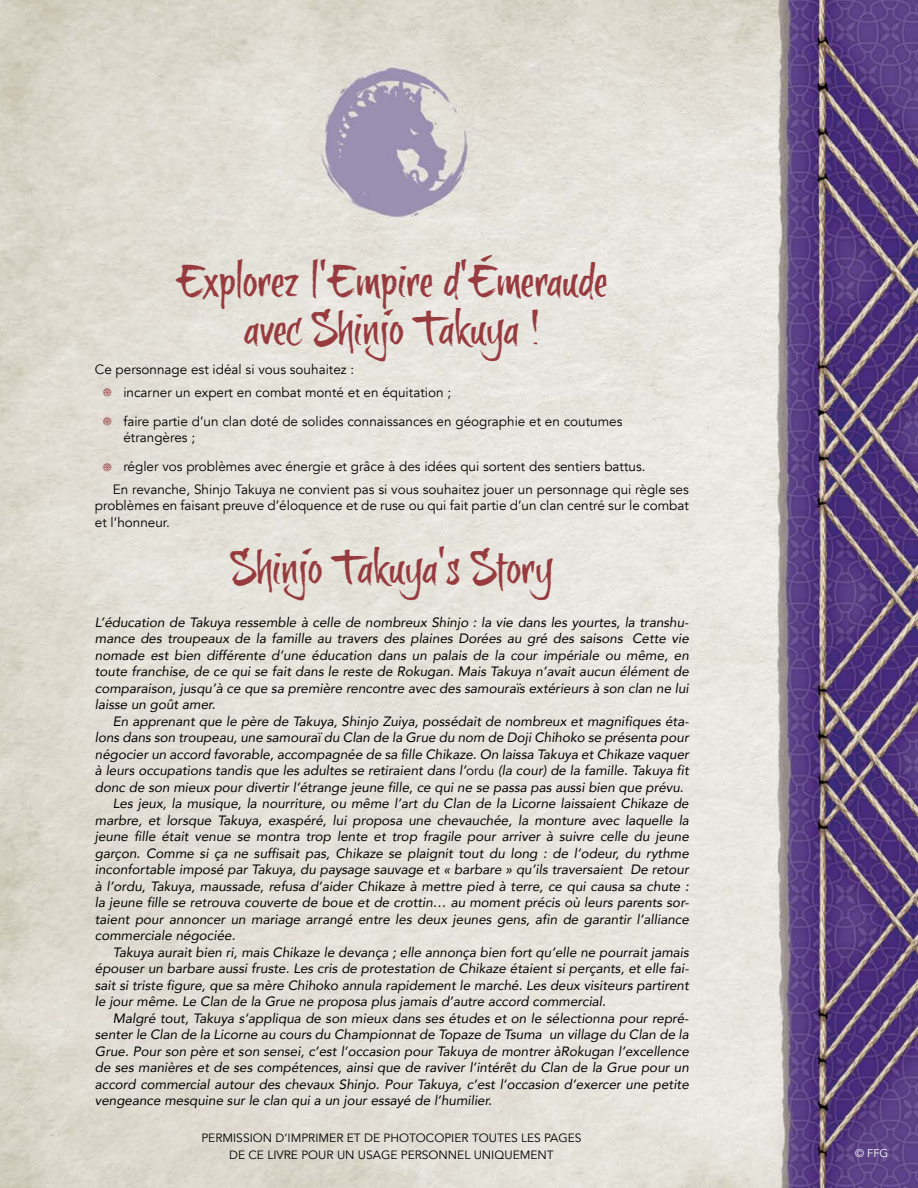
<style>
.page{position:relative;width:918px;height:1188px;background:#fff}
.page>*{position:absolute;margin:0;border:0;box-sizing:border-box;transform-origin:0 0}
.t1{font:45px/48px "brushtip Texe L5 R";letter-spacing:.01em;color:#973b3f;text-align:center}
.t2{font:italic 13.5px/16.5px "Avenir";color:#000;text-align:justify}
.t3{font:13.5px/22.6px "Avenir";color:#000}
.t4{font:12px/16.5px "Avenir";color:#000;text-align:center}
.t5{font:11.25px "Avenir";color:#fff}
.s1{font-style:normal}
</style>
<div class="page">
<img style="left:0;top:0;width:918px;height:1188px">
<svg style="left:103px;top:389px;width:8px;height:8px"></svg>
<svg style="left:103px;top:418px;width:8px;height:8px"></svg>
<svg style="left:103px;top:463px;width:8px;height:8px"></svg>
<h1 class="t1" style="left:177px;top:255px;width:432px">Explorez l’Empire d’Émeraude avec Shinjo Takuya !</h1>
<p class="t3" style="left:123px;top:358px;width:329px;text-indent:-28px">Ce personnage est idéal si vous souhaitez :<br>incarner un expert en combat monté et en équitation ;</p>
<p class="t3" style="left:123px;top:413px;width:501px;line-height:16.5px">faire partie d’un clan doté de solides connaissances en géographie et en coutumes étrangères ;</p>
<p class="t3" style="left:113px;top:455px;width:578px;text-indent:11px">régler vos problèmes avec énergie et grâce à des idées qui sortent des sentiers battus.<br>En revanche, Shinjo Takuya ne convient pas si vous souhaitez jouer un personnage qui règle ses</p>
<p class="t3" style="left:95px;top:498px;width:596px;line-height:16.5px">problèmes en faisant preuve d’éloquence et de ruse ou qui fait partie d’un clan centré sur le combat et l’honneur.</p>
<h1 class="t1" style="left:231px;top:543px;width:324px">Shinjo Takuya's Story</h1>
<p class="t2" style="left:95px;top:614px;width:596px">L’éducation de Takuya ressemble à celle de nombreux Shinjo : la vie dans les yourtes, la transhu&shy;mance des troupeaux de la famille au travers des plaines Dorées au gré des saisons Cette vie nomade est bien différente d’une éducation dans un palais de la cour impériale ou même, en toute franchise, de ce qui se fait dans le reste de Rokugan. Mais Takuya n’avait aucun élément de comparaison, jusqu’à ce que sa première rencontre avec des samouraïs extérieurs à son clan ne lui laisse un goût amer.</p>
<p class="t2" style="left:113px;top:713px;width:578px">En apprenant que le père de Takuya, Shinjo Zuiya, possédait de nombreux et magnifiques éta-</p>
<p class="t2" style="left:95px;top:729px;width:595px">lons dans son troupeau, une samouraï du Clan de la Grue du nom de Doji Chihoko se présenta pour</p>
<p class="t2" style="left:95px;top:746px;width:596px">négocier un accord favorable, accompagnée de sa fille Chikaze. On laissa Takuya et Chikaze vaquer</p>
<p class="t2" style="left:95px;top:762px;width:596px">à leurs occupations tandis que les adultes se retiraient dans l’<span class="s1">ordu</span> (la cour) de la famille. Takuya fit</p>
<p class="t2" style="left:95px;top:779px;width:590px">donc de son mieux pour divertir l’étrange jeune fille, ce qui ne se passa pas aussi bien que prévu.</p>
<p class="t2" style="left:113px;top:795px;width:577px">Les jeux, la musique, la nourriture, ou même l’art du Clan de la Licorne laissaient Chikaze de</p>
<p class="t2" style="left:95px;top:812px;width:596px">marbre, et lorsque Takuya, exaspéré, lui proposa une chevauchée, la monture avec laquelle la</p>
<p class="t2" style="left:95px;top:828px;width:596px">jeune fille était venue se montra trop lente et trop fragile pour arriver à suivre celle du jeune</p>
<p class="t2" style="left:95px;top:845px;width:595px">garçon. Comme si ça ne suffisait pas, Chikaze se plaignit tout du long : de l’odeur, du rythme</p>
<p class="t2" style="left:95px;top:861px;width:596px">inconfortable imposé par Takuya, du paysage sauvage et « barbare » qu’ils traversaient De retour</p>
<p class="t2" style="left:95px;top:878px;width:596px">à l’ordu, Takuya, maussade, refusa d’aider Chikaze à mettre pied à terre, ce qui causa sa chute :</p>
<p class="t2" style="left:95px;top:894px;width:596px">la jeune fille se retrouva couverte de boue et de crottin… au moment précis où leurs parents sor-</p>
<p class="t2" style="left:95px;top:911px;width:596px">taient pour annoncer un mariage arrangé entre les deux jeunes gens, afin de garantir l’alliance</p>
<p class="t2" style="left:95px;top:927px;width:142px">commerciale négociée.</p>
<p class="t2" style="left:113px;top:944px;width:578px">Takuya aurait bien ri, mais Chikaze le devança ; elle annonça bien fort qu’elle ne pourrait jamais</p>
<p class="t2" style="left:95px;top:960px;width:595px">épouser un barbare aussi fruste. Les cris de protestation de Chikaze étaient si perçants, et elle fai-</p>
<p class="t2" style="left:95px;top:977px;width:595px">sait si triste figure, que sa mère Chihoko annula rapidement le marché. Les deux visiteurs partirent</p>
<p class="t2" style="left:95px;top:993px;width:513px">le jour même. Le Clan de la Grue ne proposa plus jamais d’autre accord commercial.</p>
<p class="t2" style="left:113px;top:1010px;width:577px">Malgré tout, Takuya s’appliqua de son mieux dans ses études et on le sélectionna pour repré-</p>
<p class="t2" style="left:95px;top:1026px;width:596px">senter le Clan de la Licorne au cours du Championnat de Topaze de Tsuma un village du Clan de la</p>
<p class="t2" style="left:95px;top:1043px;width:596px">Grue. Pour son père et son sensei, c’est l’occasion pour Takuya de montrer àRokugan l’excellence</p>
<p class="t2" style="left:95px;top:1059px;width:596px">de ses manières et de ses compétences, ainsi que de raviver l’intérêt du Clan de la Grue pour un</p>
<p class="t2" style="left:95px;top:1076px;width:595px">accord commercial autour des chevaux Shinjo. Pour Takuya, c’est l’occasion d’exercer une petite</p>
<p class="t2" style="left:95px;top:1092px;width:399px">vengeance mesquine sur le clan qui a un jour essayé de l’humilier.</p>
<p class="t4" style="left:201px;top:1130px;width:382px">PERMISSION D’IMPRIMER ET DE PHOTOCOPIER TOUTES LES PAGES<br>DE CE LIVRE POUR UN USAGE PERSONNEL UNIQUEMENT</p>
<p class="t5" style="left:855px;top:1147px;width:35px">© FFG</p>
</div>
